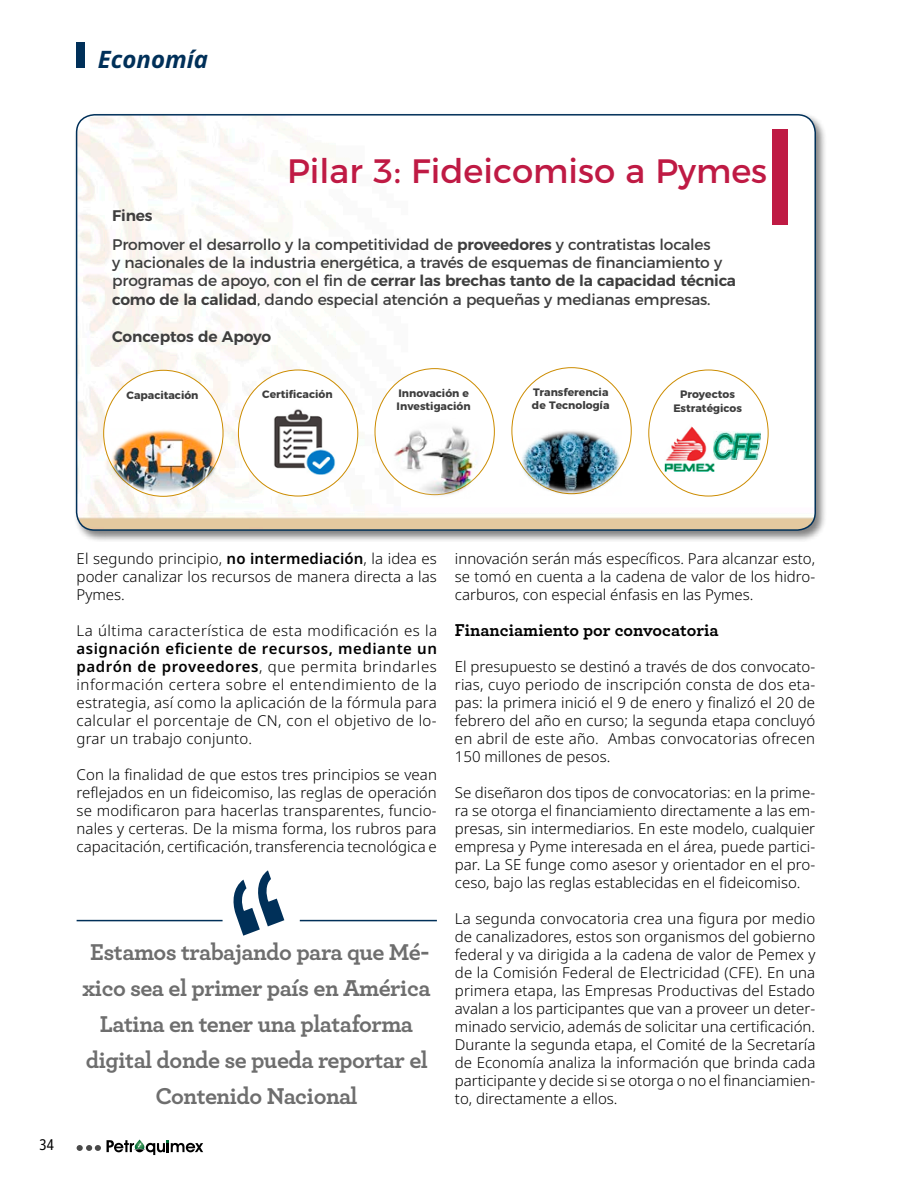
<style>
.page{position:relative;width:915px;height:1191px;background:#fff}
.page>*{position:absolute;margin:0;border:0;box-sizing:border-box;transform-origin:0 0}
.t1{font:33.75px "Montserrat";color:#bf1a44}
.t2{font:700 24px/36px "Archer Pro";letter-spacing:-.02em;color:#6e6e6e;text-align:center}
.t3{font:italic 700 24px "Noto Sans";color:#003059}
.t4{font:700 18px "Archer Pro";color:#000}
.t5{font:15.3px/18.5px "Montserrat";letter-spacing:-.015em;color:#3e3e3e}
.t6{font:600 15.3px "Montserrat";letter-spacing:-.01em;color:#3e3e3e}
.t7{font:300 15px/18px "Noto Sans";color:#000;text-align:justify}
.t8{font:300 15px "Noto Sans";letter-spacing:.03em;color:#000}
.t9{font:condensed 15px "Noto Sans";color:#000}
.t10{font:700 10.8px/13px "Montserrat";color:#3e3e3e}
.s1{font-weight:600}
</style>
<div class="page">
<svg style="left:77px;top:1139px;width:126px;height:16px"></svg>
<div style="left:77px;top:42px;width:8px;height:26px;background:#003059"></div>
<hr style="left:77px;top:919px;width:145px;height:2px;background:#003059">
<svg style="left:233px;top:870px;width:51px;height:65px"></svg>
<hr style="left:300px;top:919px;width:137px;height:2px;background:#003059">
<div style="left:73px;top:112px;width:754px;height:430px;background:#000;opacity:.5"></div>
<img style="left:77px;top:115px;width:737px;height:415px">
<div style="left:772px;top:129px;width:15px;height:96px;background:#bf1a44"></div>
<div style="left:104px;top:370px;width:119px;height:126px;background:#fff;border-radius:50%"></div>
<img style="left:109px;top:430px;width:109px;height:64px">
<div style="left:238px;top:370px;width:119px;height:126px;background:#fff;border-radius:50%"></div>
<img style="left:274px;top:409px;width:61px;height:65px">
<div style="left:375px;top:368px;width:119px;height:126px;background:#fff;border-radius:50%"></div>
<img style="left:390px;top:426px;width:94px;height:72px">
<div style="left:511px;top:368px;width:120px;height:126px;background:#fff;border-radius:50%"></div>
<img style="left:519px;top:430px;width:103px;height:66px">
<div style="left:648px;top:370px;width:119px;height:126px;background:#fff;border-radius:50%"></div>
<img style="left:714px;top:432px;width:46px;height:27px">
<img style="left:664px;top:426px;width:50px;height:46px">
<div style="left:76px;top:114px;width:739px;height:417px;border:2px solid #003059;border-radius:18px"></div>
<h2 class="t3" style="left:98px;top:42px;width:112px">Economía</h2>
<p class="t6" style="left:112px;top:203px;width:42px">Fines</p>
<h1 class="t1" style="left:287px;top:144px;width:481px">Pilar 3: Fideicomiso a Pymes</h1>
<p class="t5" style="left:112px;top:233px;width:625px">Promover el desarrollo y la competitividad de <span class="s1">proveedores</span> y contratistas locales<br>y nacionales de la industria energética, a través de esquemas de financiamiento y programas de apoyo, con el fin de <span class="s1">cerrar las brechas tanto de la capacidad técnica como de la calidad</span>, dando especial atención a pequeñas y medianas empresas.</p>
<p class="t6" style="left:112px;top:324px;width:160px">Conceptos de Apoyo</p>
<p class="t10" style="left:126px;top:387px;width:73px">Capacitación</p>
<p class="t10" style="left:262px;top:387px;width:72px">Certificación</p>
<p class="t10" style="left:396px;top:386px;width:75px">Innovación e<br>Investigación</p>
<p class="t10" style="left:531px;top:385px;width:79px">Transferencia de Tecnología</p>
<p class="t10" style="left:673px;top:387px;width:70px;text-align:center">Proyectos<br>Estratégicos</p>
<p class="t9" style="left:40px;top:1134px;width:16px">34</p>
<p class="t7" style="left:77px;top:550px;width:362px">El segundo principio, <span class="s1">no intermediación</span>, la idea es poder canalizar los recursos de manera directa a las Pymes.</p>
<p class="t8" style="left:77px;top:620px;width:362px">La última característica de esta modificación es la</p>
<p class="t7" style="left:77px;top:640px;width:362px"><span class="s1">asignación eficiente de recursos, mediante un padrón de proveedores</span>, que permita brindarles información certera sobre el entendimiento de la estrategia, así como la aplicación de la fórmula para calcular el porcentaje de CN, con el objetivo de lo&shy;grar un trabajo conjunto.</p>
<p class="t7" style="left:77px;top:766px;width:362px">Con la finalidad de que estos tres principios se vean reflejados en un fideicomiso, las reglas de operación se modificaron para hacerlas transparentes, funcio&shy;nales y certeras. De la misma forma, los rubros para capacitación, certificación, transferencia tecnológica e</p>
<h2 class="t2" style="left:82px;top:932px;width:349px">Estamos trabajando para que Mé&shy;xico sea el primer país en América<br>Latina en tener una plataforma digital donde se pueda reportar el<br>Contenido Nacional</h2>
<p class="t7" style="left:455px;top:550px;width:361px">innovación serán más específicos. Para alcanzar esto, se tomó en cuenta a la cadena de valor de los hidro&shy;carburos, con especial énfasis en las Pymes.</p>
<p class="t4" style="left:455px;top:616px;width:265px">Financiamiento por convocatoria</p>
<p class="t7" style="left:455px;top:658px;width:362px">El presupuesto se destinó a través de dos convocato&shy;rias, cuyo periodo de inscripción consta de dos eta&shy;pas: la primera inició el 9 de enero y finalizó el 20 de febrero del año en curso; la segunda etapa concluyó en abril de este año. Ambas convocatorias ofrecen 150 millones de pesos.</p>
<p class="t7" style="left:455px;top:784px;width:362px">Se diseñaron dos tipos de convocatorias: en la prime&shy;ra se otorga el financiamiento directamente a las em&shy;presas, sin intermediarios. En este modelo, cualquier empresa y Pyme interesada en el área, puede partici&shy;par. La SE funge como asesor y orientador en el pro&shy;ceso, bajo las reglas establecidas en el fideicomiso.</p>
<p class="t7" style="left:455px;top:910px;width:362px">La segunda convocatoria crea una figura por medio de canalizadores, estos son organismos del gobierno federal y va dirigida a la cadena de valor de Pemex y de la Comisión Federal de Electricidad (CFE). En una primera etapa, las Empresas Productivas del Estado avalan a los participantes que van a proveer un deter&shy;minado servicio, además de solicitar una certificación.<br>Durante la segunda etapa, el Comité de la Secretaría de Economía analiza la información que brinda cada participante y decide si se otorga o no el financiamien&shy;to, directamente a ellos.</p>
</div>
